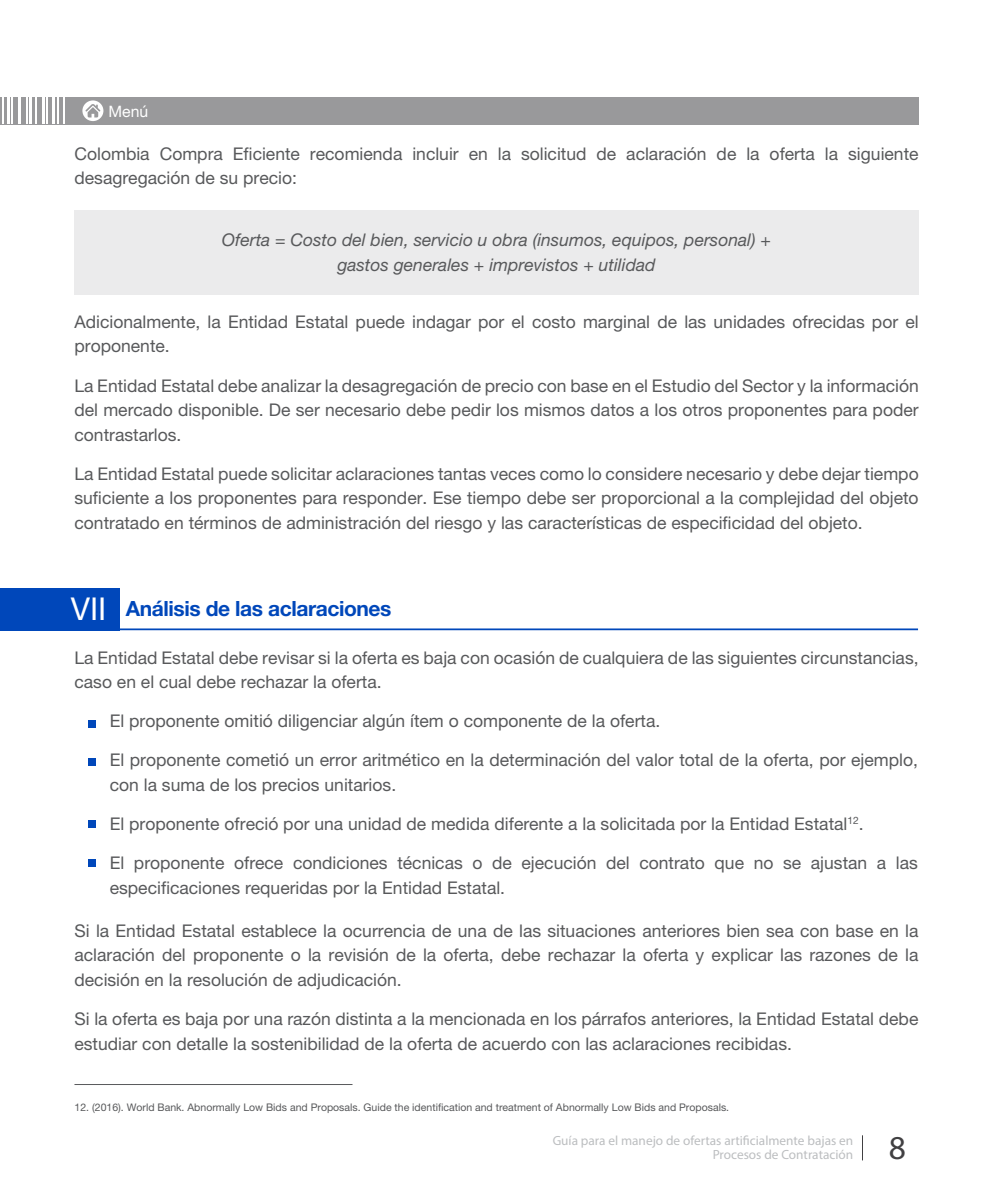
<style>
.page{position:relative;width:993px;height:1191px;background:#fff}
.page>*{position:absolute;margin:0;border:0;box-sizing:border-box;transform-origin:0 0}
.t1{font:33.43px "Myriad Pro";color:#414042}
.t2{font:700 21px "Helvetica Neue LT Pro";letter-spacing:-.02em;color:#0047ba}
.t3{font:17.5px/24.5px "Helvetica Neue LT Pro";color:#58595b}
.t4{font:italic 17.5px/24.5px "Helvetica Neue LT Pro";color:#58595b;text-align:center}
.t5{font:15.75px "Helvetica Neue LT Pro";color:#fff}
.t6{font:13.3px/14px "Myriad Pro";color:#bcbec0;text-align:right}
.t7{font:10.5px "Helvetica Neue LT Pro";color:#58595b}
.s1{font-weight:400;font-size:31.5px;color:#fff}
</style>
<div class="page">
<div style="left:0;top:97px;width:918px;height:27px;background:#99999b"></div>
<hr style="left:57px;top:84px;width:1px;height:40px;background:#fff">
<hr style="left:63px;top:84px;width:1px;height:40px;background:#fff">
<hr style="left:52px;top:84px;width:3px;height:40px;background:#fff">
<hr style="left:26px;top:84px;width:2px;height:40px;background:#fff">
<hr style="left:35px;top:84px;width:2px;height:40px;background:#fff">
<hr style="left:46px;top:84px;width:2px;height:40px;background:#fff">
<hr style="left:30px;top:84px;width:2px;height:40px;background:#fff">
<hr style="left:42px;top:84px;width:2px;height:40px;background:#fff">
<hr style="left:2px;top:84px;width:2px;height:40px;background:#fff">
<hr style="left:11px;top:84px;width:2px;height:40px;background:#fff">
<hr style="left:7px;top:84px;width:3px;height:40px;background:#fff">
<hr style="left:18px;top:84px;width:3px;height:40px;background:#fff">
<svg style="left:82px;top:100px;width:21px;height:21px"></svg>
<div style="left:74px;top:210px;width:844px;height:84px;background:#ebebec"></div>
<div style="left:0;top:588px;width:119px;height:42px;background:#0047ba"></div>
<hr style="left:75px;top:628px;width:842px;height:2px;background:#0047ba">
<div style="left:88px;top:720px;width:8px;height:7px;background:#0047ba"></div>
<div style="left:88px;top:758px;width:8px;height:7px;background:#0047ba"></div>
<div style="left:88px;top:820px;width:8px;height:8px;background:#0047ba"></div>
<div style="left:88px;top:859px;width:8px;height:8px;background:#0047ba"></div>
<hr style="left:74px;top:1084px;width:278px;height:1px;background:#58595b">
<p class="t5" style="left:108px;top:102px;width:41px">Menú</p>
<p class="t3" style="left:74px;top:141px;width:845px">Colombia Compra Eficiente recomienda incluir en la solicitud de aclaración de la oferta la siguiente desagregación de su precio:</p>
<p class="t4" style="left:222px;top:227px;width:550px">Oferta = Costo del bien, servicio u obra (insumos, equipos, personal) + gastos generales + imprevistos + utilidad</p>
<p class="t3" style="left:74px;top:309px;width:845px">Adicionalmente, la Entidad Estatal puede indagar por el costo marginal de las unidades ofrecidas por el proponente.</p>
<p class="t3" style="left:74px;top:373px;width:845px;text-align:justify">La Entidad Estatal debe analizar la desagregación de precio con base en el Estudio del Sector y la información del mercado disponible. De ser necesario debe pedir los mismos datos a los otros proponentes para poder contrastarlos.</p>
<p class="t3" style="left:74px;top:461px;width:845px;text-align:justify">La Entidad Estatal puede solicitar aclaraciones tantas veces como lo considere necesario y debe dejar tiempo suficiente a los proponentes para responder. Ese tiempo debe ser proporcional a la complejidad del objeto contratado en términos de administración del riesgo y las características de especificidad del objeto.</p>
<p class="t2" style="left:71px;top:595px;width:322px"><span class="s1">VII</span> Análisis de las aclaraciones</p>
<p class="t3" style="left:74px;top:645px;width:845px">La Entidad Estatal debe revisar si la oferta es baja con ocasión de cualquiera de las siguientes circunstancias, caso en el cual debe rechazar la oferta.</p>
<p class="t3" style="left:110px;top:708px;width:552px">El proponente omitió diligenciar algún ítem o componente de la oferta.</p>
<p class="t3" style="left:110px;top:747px;width:809px">El proponente cometió un error aritmético en la determinación del valor total de la oferta, por ejemplo, con la suma de los precios unitarios.</p>
<p class="t3" style="left:110px;top:811px;width:755px">El proponente ofreció por una unidad de medida diferente a la solicitada por la Entidad Estatal<sup>12</sup>.</p>
<p class="t3" style="left:110px;top:850px;width:809px">El proponente ofrece condiciones técnicas o de ejecución del contrato que no se ajustan a las especificaciones requeridas por la Entidad Estatal.</p>
<p class="t3" style="left:74px;top:918px;width:845px;text-align:justify">Si la Entidad Estatal establece la ocurrencia de una de las situaciones anteriores bien sea con base en la aclaración del proponente o la revisión de la oferta, debe rechazar la oferta y explicar las razones de la decisión en la resolución de adjudicación.</p>
<p class="t3" style="left:74px;top:1006px;width:845px">Si la oferta es baja por una razón distinta a la mencionada en los párrafos anteriores, la Entidad Estatal debe estudiar con detalle la sostenibilidad de la oferta de acuerdo con las aclaraciones recibidas.</p>
<p class="t7" style="left:75px;top:1100px;width:656px">12. (2016). World Bank. Abnormally Low Bids and Proposals. Guide the identification and treatment of Abnormally Low Bids and Proposals.</p>
<p class="t6" style="left:552px;top:1133px;width:302px">Guía para el manejo de ofertas artificialmente bajas en<br>Procesos de Contratación</p>
<h1 class="t1" style="left:888px;top:1126px;width:19px">8</h1>
</div>
